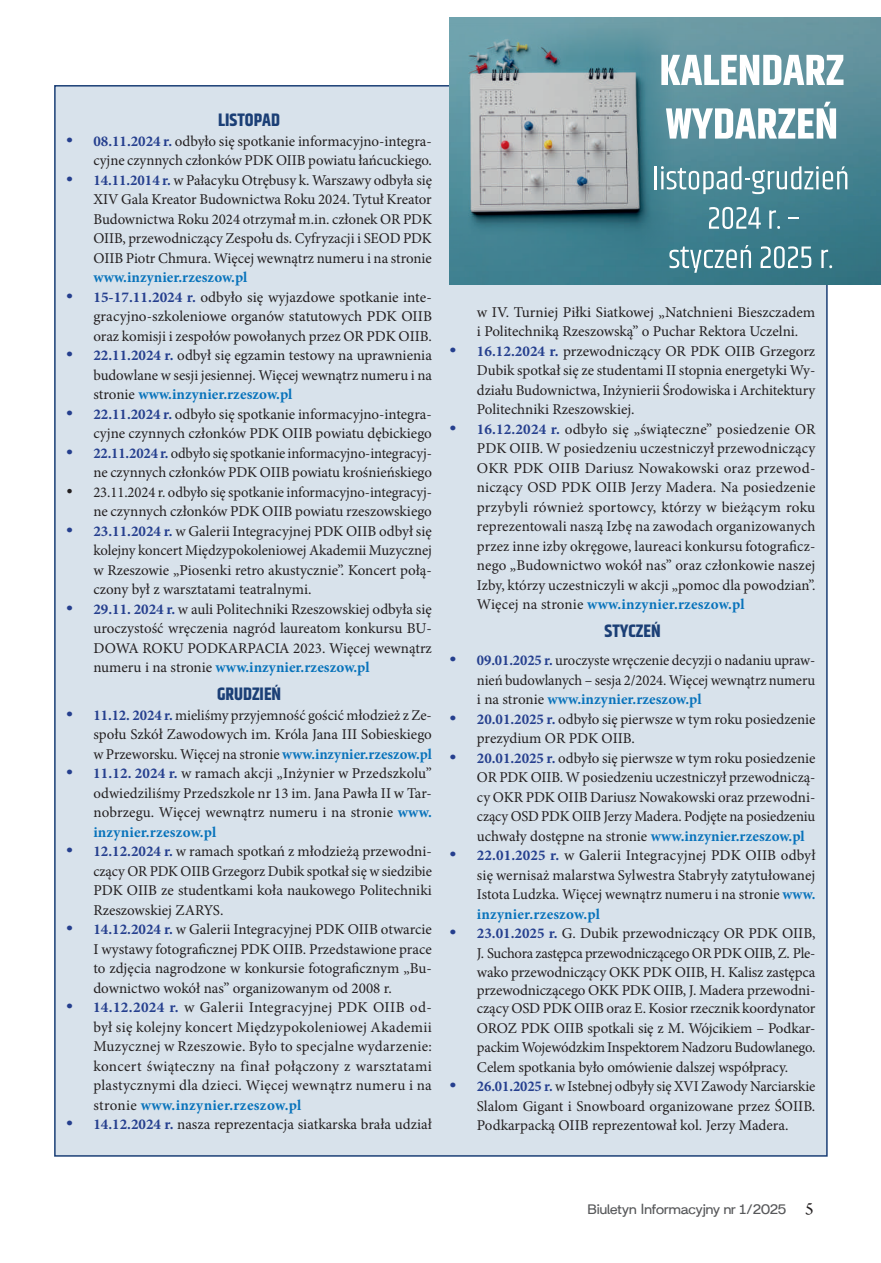
<style>
.page{position:relative;width:881px;height:1263px;background:#fff}
.page>*{position:absolute;margin:0;border:0;box-sizing:border-box;transform-origin:0 0}
.t1{font:700 18px "Khand";color:#1b3f76}
.t2{font:15px/19.5px "Minion Pro";letter-spacing:-.005em;color:#231f20;text-align:justify}
.t3{font:700 15px "Britanica";color:#57585a}
.t4{font:700 15px "Minion Pro";color:#0873bb}
.s1{font-family:"Times New Roman";font-weight:700;font-size:18px;color:#253f8e}
.s2{font-weight:700;color:#253f8e}
.s3{font-weight:700;color:#0873bb}
.s4{font-family:"Times New Roman";font-size:18px}
.s5{font-family:"Calibri";font-weight:400;font-size:16.5px}
.s6{font-family:"Arno Pro";font-weight:400;font-size:18px;color:#231f20}
</style>
<div class="page">
<div style="left:54px;top:85px;width:773px;height:1072px;background:#d8e2eb;border:2px solid #1b3f76"></div>
<img style="left:449px;top:18px;width:431px;height:266px">
<img style="left:449px;top:21px;width:223px;height:245px">
<svg style="left:661px;top:55px;width:182px;height:30px"></svg>
<svg style="left:665px;top:102px;width:170px;height:37px;background:#adc7cd"></svg>
<hr style="left:654px;top:166px;width:2px;height:23px;background:#fff">
<svg style="left:660px;top:166px;width:187px;height:28px;background:#74a2ac"></svg>
<svg style="left:708px;top:207px;width:52px;height:22px"></svg>
<svg style="left:769px;top:210px;width:10px;height:19px"></svg>
<svg style="left:788px;top:217px;width:10px;height:2px"></svg>
<svg style="left:669px;top:245px;width:81px;height:28px;background:#679aa5"></svg>
<svg style="left:760px;top:246px;width:51px;height:22px"></svg>
<svg style="left:821px;top:250px;width:10px;height:18px"></svg>
<p class="t1" style="left:218px;top:107px;width:63px">LISTOPAD</p>
<p class="t2" style="left:66px;top:131px;width:367px;text-align:right"><span class="s1">•</span> <span class="s2">08.11.2024 r.</span> odbyło się spotkanie informacyjno-integra&shy;cyjne czynnych członków PDK OIIB powiatu łańcuckiego.</p>
<p class="t2" style="left:93px;top:170px;width:340px;text-indent:-27px"><span class="s1">•</span> <span class="s2">14.11.2014 r.</span> w Pałacyku Otrębusy k. Warszawy odbyła się XIV Gala Kreator Budownictwa Roku 2024. Tytuł Kreator Budownictwa Roku 2024 otrzymał m.in. członek OR PDK OIIB, przewodniczący Zespołu ds. Cyfryzacji i SEOD PDK OIIB Piotr Chmura. Więcej wewnątrz numeru i na stronie</p>
<p class="t4" style="left:93px;top:267px;width:155px">www.inzynier.rzeszow.pl</p>
<p class="t2" style="left:93px;top:287px;width:340px;text-indent:-27px"><span class="s1">•</span> <span class="s2">15-17.11.2024 r.</span> odbyło się wyjazdowe spotkanie inte&shy;gracyjno-szkoleniowe organów statutowych PDK OIIB oraz komisji i zespołów powołanych przez OR PDK OIIB.</p>
<p class="t2" style="left:93px;top:346px;width:340px;text-indent:-27px"><span class="s1">•</span> <span class="s2">22.11.2024 r.</span> odbył się egzamin testowy na uprawnienia budowlane w sesji jesiennej. Więcej wewnątrz numeru i na stronie <span class="s3">www.inzynier.rzeszow.pl</span></p>
<p class="t2" style="left:66px;top:404px;width:367px;text-align:right"><span class="s1">•</span> <span class="s2">22.11.2024 r.</span> odbyło się spotkanie informacyjno-integra&shy;cyjne czynnych członków PDK OIIB powiatu dębickiego</p>
<p class="t2" style="left:66px;top:443px;width:367px;text-align:right"><span class="s1">•</span> <span class="s2">22.11.2024 r.</span> odbyło się spotkanie informacyjno-integracyj&shy;ne czynnych członków PDK OIIB powiatu krośnieńskiego</p>
<p class="t2" style="left:66px;top:482px;width:367px;text-align:right"><span class="s4">•</span> 23.11.2024 r. odbyło się spotkanie informacyjno-integracyj&shy;ne czynnych członków PDK OIIB powiatu rzeszowskiego</p>
<p class="t2" style="left:93px;top:521px;width:340px;text-indent:-27px"><span class="s1">•</span> <span class="s2">23.11.2024 r.</span> w Galerii Integracyjnej PDK OIIB odbył się kolejny koncert Międzypokoleniowej Akademii Muzycznej w Rzeszowie „Piosenki retro akustycznie”. Koncert połą&shy;czony był z warsztatami teatralnymi.</p>
<p class="t2" style="left:93px;top:599px;width:340px;text-indent:-27px"><span class="s1">•</span> <span class="s2">29.11. 2024 r.</span> w auli Politechniki Rzeszowskiej odbyła się uroczystość wręczenia nagród laureatom konkursu BU-DOWA ROKU PODKARPACIA 2023. Więcej wewnątrz numeru i na stronie <span class="s3">www.inzynier.rzeszow.pl</span></p>
<p class="t1" style="left:217px;top:681px;width:66px">GRUDZIEŃ</p>
<p class="t2" style="left:93px;top:705px;width:340px;text-indent:-27px"><span class="s1">•</span> <span class="s2">11.12. 2024 r.</span> mieliśmy przyjemność gościć młodzież z Ze&shy;społu Szkół Zawodowych im. Króla Jana III Sobieskiego w Przeworsku. Więcej na stronie <span class="s3">www.inzynier.rzeszow.pl</span></p>
<p class="t2" style="left:93px;top:764px;width:340px;text-indent:-27px"><span class="s1">•</span> <span class="s2">11.12. 2024 r.</span> w ramach akcji „Inżynier w Przedszkolu” odwiedziliśmy Przedszkole nr 13 im. Jana Pawła II w Tar&shy;nobrzegu. Więcej wewnątrz numeru i na stronie <span class="s3">www. inzynier.rzeszow.pl</span></p>
<p class="t2" style="left:93px;top:842px;width:340px;text-indent:-27px"><span class="s1">•</span> <span class="s2">12.12.2024 r.</span> w ramach spotkań z młodzieżą przewodni&shy;czący OR PDK OIIB Grzegorz Dubik spotkał się w siedzibie PDK OIIB ze studentkami koła naukowego Politechniki Rzeszowskiej ZARYS.</p>
<p class="t2" style="left:93px;top:920px;width:340px;text-indent:-27px"><span class="s1">•</span> <span class="s2">14.12.2024 r.</span> w Galerii Integracyjnej PDK OIIB otwarcie I wystawy fotograficznej PDK OIIB. Przedstawione prace to zdjęcia nagrodzone w konkursie fotograficznym „Bu&shy;downictwo wokół nas” organizowanym od 2008 r.</p>
<p class="t2" style="left:93px;top:998px;width:340px;text-indent:-27px"><span class="s1">•</span> <span class="s2">14.12.2024 r.</span> w Galerii Integracyjnej PDK OIIB od&shy;był się kolejny koncert Międzypokoleniowej Akademii Muzycznej w Rzeszowie. Było to specjalne wydarzenie: koncert świąteczny na finał połączony z warsztatami plastycznymi dla dzieci. Więcej wewnątrz numeru i na stronie <span class="s3">www.inzynier.rzeszow.pl</span></p>
<p class="t2" style="left:66px;top:1115px;width:367px"><span class="s1">•</span> <span class="s2">14.12.2024 r.</span> nasza reprezentacja siatkarska brała udział</p>
<p class="t2" style="left:476px;top:302px;width:340px">w IV. Turniej Piłki Siatkowej „Natchnieni Bieszczadem i Politechniką Rzeszowską” o Puchar Rektora Uczelni.</p>
<p class="t2" style="left:476px;top:341px;width:340px;text-indent:-27px"><span class="s1">•</span> <span class="s2">16.12.2024 r.</span> przewodniczący OR PDK OIIB Grzegorz Dubik spotkał się ze studentami II stopnia energetyki Wy&shy;działu Budownictwa, Inżynierii Środowiska i Architektury Politechniki Rzeszowskiej.</p>
<p class="t2" style="left:476px;top:419px;width:340px;text-indent:-27px"><span class="s1">•</span> <span class="s2">16.12.2024 r.</span> odbyło się „świąteczne” posiedzenie OR PDK OIIB. W posiedzeniu uczestniczył przewodniczący OKR PDK OIIB Dariusz Nowakowski oraz przewod&shy;niczący OSD PDK OIIB Jerzy Madera. Na posiedzenie przybyli również sportowcy, którzy w bieżącym roku reprezentowali naszą Izbę na zawodach organizowanych przez inne izby okręgowe, laureaci konkursu fotograficz&shy;nego „Budownictwo wokół nas” oraz członkowie naszej Izby, którzy uczestniczyli w akcji „pomoc dla powodzian”.<br>Więcej na stronie <span class="s3">www.inzynier.rzeszow.pl</span></p>
<p class="t1" style="left:604px;top:618px;width:58px">STYCZEŃ</p>
<p class="t2" style="left:476px;top:651px;width:340px;text-indent:-27px"><span class="s1">•</span> <span class="s2">09.01.2025 r.</span> uroczyste wręczenie decyzji o nadaniu upraw&shy;nień budowlanych – sesja 2/2024. Więcej wewnątrz numeru i na stronie <span class="s3">www.inzynier.rzeszow.pl</span></p>
<p class="t2" style="left:476px;top:709px;width:340px;text-indent:-27px"><span class="s1">•</span> <span class="s2">20.01.2025 r.</span> odbyło się pierwsze w tym roku posiedzenie prezydium OR PDK OIIB.</p>
<p class="t2" style="left:476px;top:748px;width:340px;text-indent:-27px"><span class="s1">•</span> <span class="s2">20.01.2025 r.</span> odbyło się pierwsze w tym roku posiedzenie OR PDK OIIB. W posiedzeniu uczestniczył przewodniczą&shy;cy OKR PDK OIIB Dariusz Nowakowski oraz przewodni&shy;czący OSD PDK OIIB Jerzy Madera. Podjęte na posiedzeniu uchwały dostępne na stronie <span class="s3">www.inzynier.rzeszow.pl</span></p>
<p class="t2" style="left:476px;top:846px;width:340px;text-indent:-27px"><span class="s1">•</span> <span class="s2">22.01.2025 r.</span> w Galerii Integracyjnej PDK OIIB odbył się wernisaż malarstwa Sylwestra Stabryły zatytułowanej Istota Ludzka. Więcej wewnątrz numeru i na stronie <span class="s3">www. inzynier.rzeszow.pl</span></p>
<p class="t2" style="left:476px;top:924px;width:340px;text-indent:-27px"><span class="s1">•</span> <span class="s2">23.01.2025 r.</span> G. Dubik przewodniczący OR PDK OIIB, J. Suchora zastępca przewodniczącego OR PDK OIIB, Z. Ple&shy;wako przewodniczący OKK PDK OIIB, H. Kalisz zastępca</p>
<p class="t2" style="left:476px;top:982px;width:340px;line-height:18px">przewodniczącego OKK PDK OIIB, J. Madera przewodni&shy;czący OSD PDK OIIB oraz E. Kosior rzecznik koordynator</p>
<p class="t2" style="left:476px;top:1018px;width:340px">OROZ PDK OIIB spotkali się z M. Wójcikiem – Podkar&shy;packim Wojewódzkim Inspektorem Nadzoru Budowlanego.<br>Celem spotkania było omówienie dalszej współpracy.</p>
<p class="t2" style="left:476px;top:1077px;width:340px;text-indent:-27px"><span class="s1">•</span> <span class="s2">26.01.2025 r.</span> w Istebnej odbyły się XVI Zawody Narciarskie Slalom Gigant i Snowboard organizowane przez ŚOIIB.<br>Podkarpacką OIIB reprezentował kol. Jerzy Madera.</p>
<p class="t3" style="left:587px;top:1201px;width:227px">Biuletyn <span class="s5">I</span>nformacyjny nr 1/2025 <span class="s6">5</span></p>
</div>
